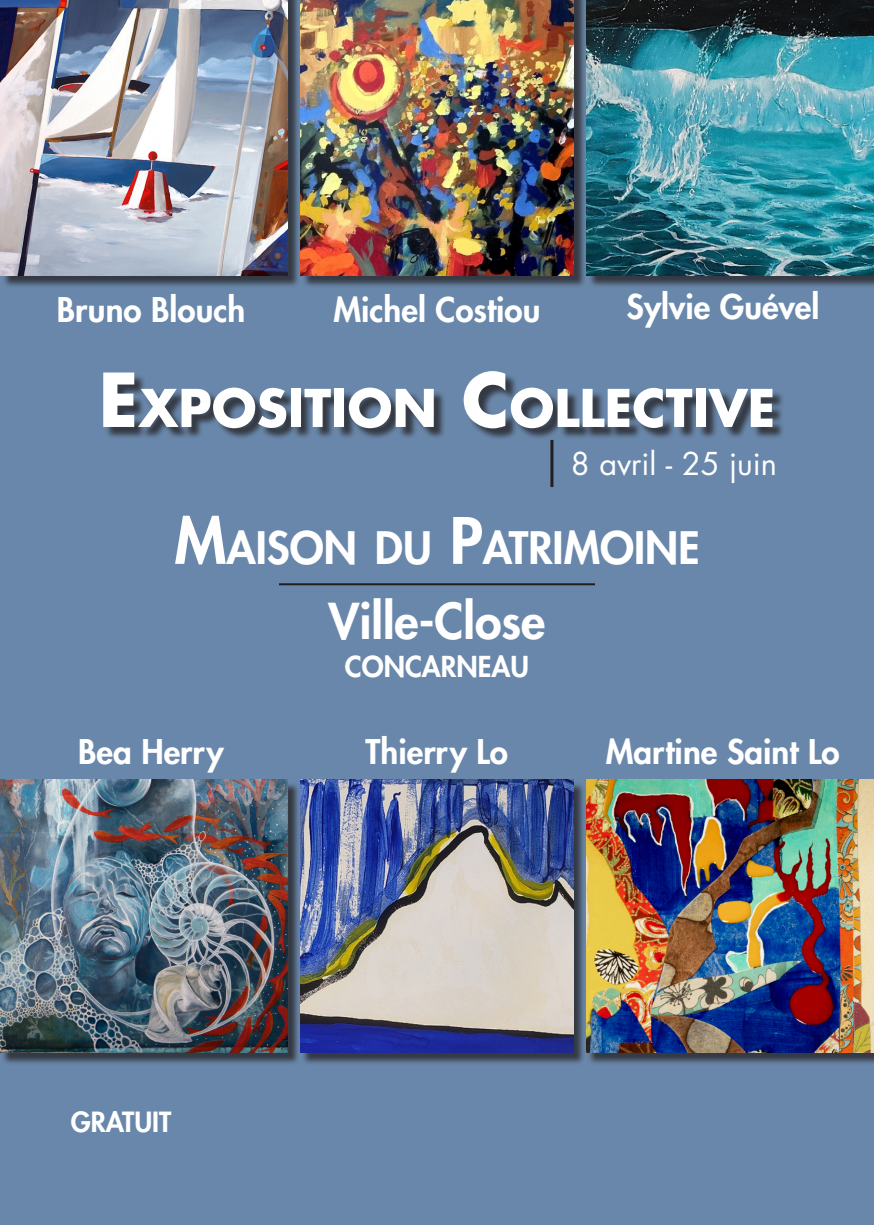
<style>
.page{position:relative;width:874px;height:1225px;background:#fff}
.page>*{position:absolute;margin:0;border:0;box-sizing:border-box;transform-origin:0 0}
.t1{font:700 50.6px "Futura Std";color:#fff}
.t2{font:800 48.2px "Futura Std";color:#fff}
.t3{font:800 43.6px "Futura Std";color:#fff}
.t4{font:800 33px "Futura Std";color:#fff}
.t5{font:30.6px "Futura Std";color:#fff}
.t6{font:800 28px "Futura Std";color:#fff}
.t7{font:800 27px "Futura Std";color:#fff}
.s1{font-size:72.2px}
.s2{font-size:62.2px}
</style>
<div class="page">
<div style="left:0;top:0;width:873px;height:1225px;background:#6987aa"></div>
<div style="left:2px;top:0;width:298px;height:288px;background:#231f20;opacity:.74"></div>
<img style="left:0;top:0;width:287px;height:276px">
<div style="left:302px;top:0;width:283px;height:288px;background:#231f20;opacity:.74"></div>
<img style="left:300px;top:0;width:273px;height:276px">
<div style="left:1px;top:782px;width:298px;height:283px;background:#231f20;opacity:.75"></div>
<img style="left:0;top:780px;width:287px;height:272px">
<div style="left:587px;top:0;width:286px;height:288px;background:#231f20;opacity:.74"></div>
<img style="left:586px;top:0;width:287px;height:276px">
<div style="left:587px;top:782px;width:286px;height:283px;background:#231f20;opacity:.75"></div>
<img style="left:586px;top:780px;width:287px;height:272px">
<div style="left:301px;top:782px;width:284px;height:283px;background:#231f20;opacity:.75"></div>
<img style="left:300px;top:780px;width:273px;height:272px">
<div style="left:105px;top:373px;width:679px;height:68px;background:#231f20;opacity:.75"></div>
<hr style="left:550px;top:440px;width:3px;height:47px;background:#231f20">
<hr style="left:279px;top:583px;width:315px;height:2px;background:#231f20">
<p class="t4" style="left:57px;top:288px;width:190px">Bruno Blouch</p>
<p class="t4" style="left:333px;top:288px;width:208px">Michel Costiou</p>
<p class="t4" style="left:626px;top:286px;width:194px">Sylvie Guével</p>
<p class="t1" style="left:99px;top:374px;width:678px"><span class="s1">E</span>XPOSITION <span class="s1">C</span>OLLECTIVE</p>
<p class="t5" style="left:570px;top:444px;width:207px">8 avril - 25 juin</p>
<p class="t3" style="left:174px;top:520px;width:526px"><span class="s2">M</span>AISON DU <span class="s2">P</span>ATRIMOINE</p>
<p class="t2" style="left:328px;top:590px;width:218px">Ville-Close</p>
<p class="t6" style="left:344px;top:649px;width:186px">CONCARNEAU</p>
<p class="t4" style="left:365px;top:730px;width:144px">Thierry Lo</p>
<p class="t4" style="left:78px;top:730px;width:147px">Bea Herry</p>
<p class="t4" style="left:605px;top:730px;width:235px">Martine Saint Lo</p>
<p class="t7" style="left:71px;top:1104px;width:102px">GRATUIT</p>
</div>
